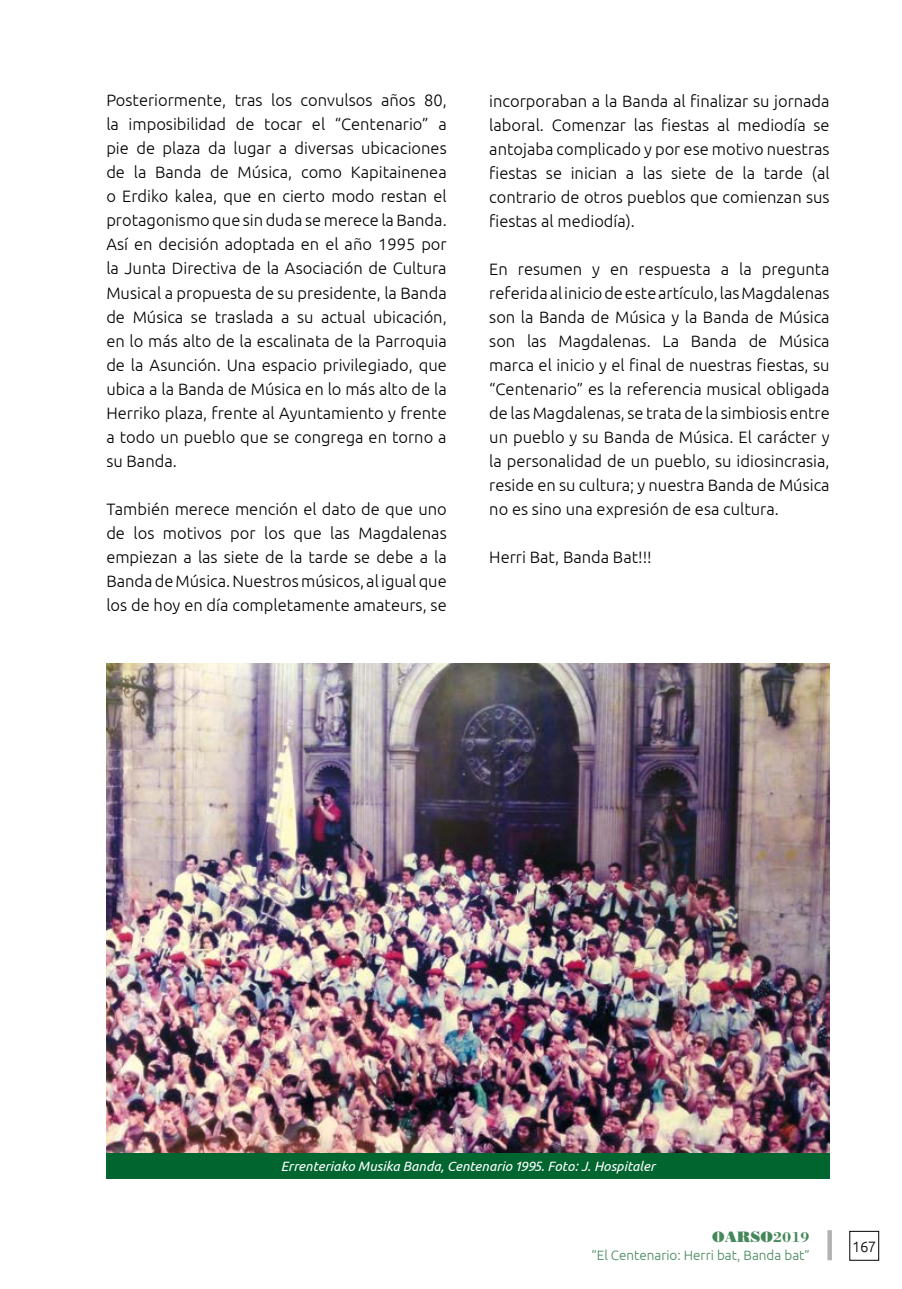
<style>
.page{position:relative;width:902px;height:1289px;background:#fff}
.page>*{position:absolute;margin:0;border:0;box-sizing:border-box;transform-origin:0 0}
.t1{font:300 16.5px/24px "Ubuntu";color:#000;text-align:justify}
.t2{font:15px "Bodoni Poster";color:#46875a}
.t3{font:300 15px "Ubuntu";color:#000}
.t4{font:italic 13.5px "Ubuntu";color:#fff}
.t5{font:300 13.5px "Ubuntu";color:#46875a}
.s1{font-family:"Bodoni";font-weight:700}
</style>
<div class="page">
<img style="left:106px;top:663px;width:723px;height:490px">
<div style="left:106px;top:1153px;width:723px;height:25px;background:#00652f"></div>
<svg style="left:827px;top:1230px;width:4px;height:30px"></svg>
<p class="t1" style="left:106px;top:88px;width:342px">Posteriormente, tras los convulsos años 80, la imposibilidad de tocar el “Centenario” a pie de plaza da lugar a diversas ubicaciones de la Banda de Música, como Kapitainenea o Erdiko kalea, que en cierto modo restan el protagonismo que sin duda se merece la Banda.<br>Así en decisión adoptada en el año 1995 por la Junta Directiva de la Asociación de Cultura Musical a propuesta de su presidente, la Banda de Música se traslada a su actual ubicación, en lo más alto de la escalinata de la Parroquia de la Asunción. Una espacio privilegiado, que ubica a la Banda de Música en lo más alto de la Herriko plaza, frente al Ayuntamiento y frente a todo un pueblo que se congrega en torno a su Banda.</p>
<p class="t1" style="left:106px;top:496px;width:342px">También merece mención el dato de que uno de los motivos por los que las Magdalenas empiezan a las siete de la tarde se debe a la Banda de Música. Nuestros músicos, al igual que los de hoy en día completamente amateurs, se</p>
<p class="t1" style="left:489px;top:88px;width:342px">incorporaban a la Banda al finalizar su jornada laboral. Comenzar las fiestas al mediodía se antojaba complicado y por ese motivo nuestras fiestas se inician a las siete de la tarde (al contrario de otros pueblos que comienzan sus fiestas al mediodía).</p>
<p class="t1" style="left:489px;top:256px;width:342px">En resumen y en respuesta a la pregunta referida al inicio de este artículo, las Magdalenas son la Banda de Música y la Banda de Música son las Magdalenas. La Banda de Música marca el inicio y el final de nuestras fiestas, su “Centenario” es la referencia musical obligada de las Magdalenas, se trata de la simbiosis entre un pueblo y su Banda de Música. El carácter y la personalidad de un pueblo, su idiosincrasia, reside en su cultura; y nuestra Banda de Música no es sino una expresión de esa cultura.</p>
<p class="t1" style="left:489px;top:544px;width:164px">Herri Bat, Banda Bat!!!</p>
<p class="t4" style="left:281px;top:1158px;width:376px">Errenteriako Musika Banda, Centenario 1995. Foto: J. Hospitaler</p>
<p class="t2" style="left:712px;top:1227px;width:99px">OARSO<span class="s1">2019</span></p>
<p class="t5" style="left:591px;top:1247px;width:220px">“El Centenario: Herri bat, Banda bat”</p>
<p class="t3" style="left:852px;top:1237px;width:25px">167</p>
</div>
